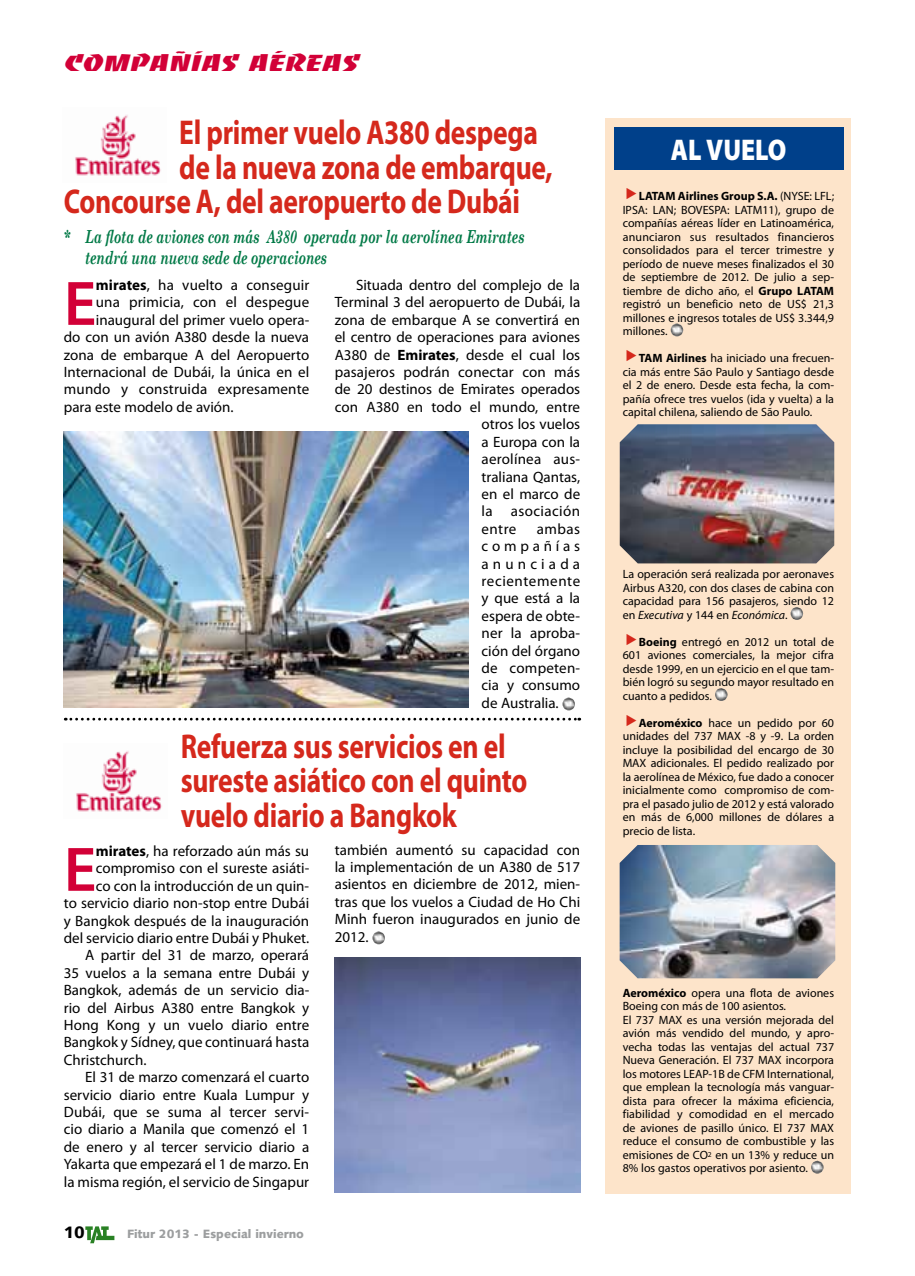
<style>
.page{position:relative;width:915px;height:1276px;background:#fff}
.page>*{position:absolute;margin:0;border:0;box-sizing:border-box;transform-origin:0 0}
.t1{font:600 63.3px "Myriad Pro";color:#d20037}
.t2{font:700 34.5px/34.5px "Myriad Pro";letter-spacing:-.01em;color:#d5281c;scale:.8 1}
.t3{font:900 30px "Myriad Pro";color:#fff;scale:.85 1}
.t4{font:22.5px "Baccarat Wide";letter-spacing:-.02em;color:#d20037}
.t5{font:italic 700 18px/21px "Century Schoolbook";letter-spacing:-.01em;color:#007946;scale:.7 1}
.t6{font:900 16.5px "Syntax";color:#000}
.t7{font:15px/17.4px "Myriad Pro";color:#000;text-align:justify}
.t8{font:15px "Myriad Pro";letter-spacing:.025em;color:#000}
.t9{font:12px/13.5px "Myriad Pro";color:#000;text-align:justify}
.t10{font:900 12px "Syntax";color:#9c9e9f}
.s1{font-weight:700}
.s2{font-style:italic}
</style>
<div class="page">
<svg style="left:85px;top:1226px;width:29px;height:17px"></svg>
<img style="left:75px;top:115px;width:86px;height:61px">
<svg style="left:372px;top:931px;width:13px;height:13px"></svg>
<svg style="left:65px;top:718px;width:514px;height:2px"></svg>
<div style="left:605px;top:118px;width:245px;height:1076px;background:#fde4ca"></div>
<img style="left:670px;top:323px;width:13px;height:14px">
<svg style="left:790px;top:607px;width:13px;height:13px"></svg>
<svg style="left:715px;top:688px;width:12px;height:13px"></svg>
<img style="left:811px;top:1160px;width:12px;height:14px">
<div style="left:613px;top:127px;width:230px;height:43px;background:#00408a"></div>
<img style="left:619px;top:845px;width:216px;height:133px">
<img style="left:619px;top:424px;width:215px;height:139px">
<img style="left:334px;top:957px;width:246px;height:235px">
<svg style="left:562px;top:697px;width:13px;height:13px"></svg>
<img style="left:76px;top:751px;width:86px;height:61px">
<img style="left:64px;top:431px;width:404px;height:277px">
<h3 class="t4" style="left:64px;top:50px;width:297px">COMPAÑÍAS AÉREAS</h3>
<h2 class="t2" style="left:179px;top:114px;width:449px">El primer vuelo A380 despega</h2>
<h2 class="t2" style="left:179px;top:148px;width:468px">de la nueva zona de embarque,</h2>
<h2 class="t2" style="left:64px;top:183px;width:571px">Concourse A, del aeropuerto de Dubái</h2>
<h3 class="t5" style="left:85px;top:225px;width:629px;text-indent:-21px">* La flota de aviones con más A380 operada por la aerolínea Emirates tendrá una nueva sede de operaciones</h3>
<h1 class="t1" style="left:64px;top:263px;width:34px">E</h1>
<p class="t7" style="left:96px;top:276px;width:215px"><span class="s1">mirates</span>, ha vuelto a conseguir</p>
<p class="t7" style="left:356px;top:276px;width:225px">Situada dentro del complejo de la</p>
<p class="t7" style="left:334px;top:293px;width:247px">Terminal 3 del aeropuerto de Dubái, la</p>
<p class="t7" style="left:334px;top:311px;width:247px">zona de embarque A se convertirá en</p>
<p class="t7" style="left:334px;top:328px;width:247px">el centro de operaciones para aviones</p>
<p class="t7" style="left:334px;top:346px;width:247px">A380 de <span class="s1">Emirates</span>, desde el cual los</p>
<p class="t7" style="left:334px;top:363px;width:247px">pasajeros podrán conectar con más</p>
<p class="t7" style="left:334px;top:380px;width:247px">de 20 destinos de Emirates operados</p>
<p class="t7" style="left:334px;top:398px;width:247px">con A380 en todo el mundo, entre</p>
<p class="t7" style="left:481px;top:415px;width:100px">otros los vuelos</p>
<p class="t7" style="left:481px;top:433px;width:100px">a Europa con la</p>
<p class="t7" style="left:481px;top:450px;width:100px">aerolínea aus-</p>
<p class="t7" style="left:481px;top:467px;width:100px">traliana Qantas,</p>
<p class="t7" style="left:481px;top:485px;width:100px">en el marco de</p>
<p class="t8" style="left:481px;top:502px;width:100px">la asociación</p>
<p class="t7" style="left:481px;top:520px;width:36px">entre</p>
<p class="t7" style="left:96px;top:293px;width:215px">una primicia, con el despegue</p>
<p class="t7" style="left:96px;top:311px;width:215px">inaugural del primer vuelo opera-</p>
<p class="t7" style="left:64px;top:328px;width:247px">do con un avión A380 desde la nueva</p>
<p class="t7" style="left:64px;top:346px;width:247px">zona de embarque A del Aeropuerto</p>
<p class="t7" style="left:64px;top:363px;width:247px">Internacional de Dubái, la única en el</p>
<p class="t7" style="left:64px;top:380px;width:247px">mundo y construida expresamente</p>
<p class="t7" style="left:64px;top:398px;width:171px">para este modelo de avión.</p>
<p class="t7" style="left:481px;top:520px;width:100px;text-indent:55px">ambas compañías anunciada recientemente y que está a la espera de obte&shy;ner la aproba&shy;ción del órgano de competen&shy;cia y consumo de Australia.</p>
<h2 class="t2" style="left:181px;top:728px;width:434px">Refuerza sus servicios en el sureste asiático con el quinto vuelo diario a Bangkok</h2>
<h1 class="t1" style="left:64px;top:829px;width:34px">E</h1>
<p class="t7" style="left:96px;top:842px;width:215px"><span class="s1">mirates</span>, ha reforzado aún más su</p>
<p class="t7" style="left:96px;top:859px;width:215px">compromiso con el sureste asiáti-</p>
<p class="t7" style="left:96px;top:877px;width:215px">co con la introducción de un quin-</p>
<p class="t7" style="left:64px;top:894px;width:247px">to servicio diario non-stop entre Dubái</p>
<p class="t7" style="left:64px;top:911px;width:247px">y Bangkok después de la inauguración</p>
<p class="t7" style="left:64px;top:929px;width:247px">del servicio diario entre Dubái y Phuket.</p>
<p class="t7" style="left:85px;top:946px;width:225px">A partir del 31 de marzo, operará</p>
<p class="t7" style="left:64px;top:964px;width:247px">35 vuelos a la semana entre Dubái y</p>
<p class="t7" style="left:64px;top:981px;width:247px">Bangkok, además de un servicio dia-</p>
<p class="t7" style="left:64px;top:998px;width:247px">rio del Airbus A380 entre Bangkok y</p>
<p class="t7" style="left:64px;top:1016px;width:247px">Hong Kong y un vuelo diario entre</p>
<p class="t7" style="left:64px;top:1033px;width:247px">Bangkok y Sídney, que continuará hasta</p>
<p class="t7" style="left:64px;top:1051px;width:84px">Christchurch.</p>
<p class="t7" style="left:85px;top:1068px;width:225px">El 31 de marzo comenzará el cuarto</p>
<p class="t7" style="left:64px;top:1085px;width:247px">servicio diario entre Kuala Lumpur y</p>
<p class="t7" style="left:64px;top:1103px;width:247px">Dubái, que se suma al tercer servi-</p>
<p class="t7" style="left:64px;top:1120px;width:247px">cio diario a Manila que comenzó el 1</p>
<p class="t7" style="left:64px;top:1138px;width:247px">de enero y al tercer servicio diario a</p>
<p class="t7" style="left:64px;top:1155px;width:247px">Yakarta que empezará el 1 de marzo. En</p>
<p class="t7" style="left:64px;top:1172px;width:247px">la misma región, el servicio de Singapur</p>
<h3 class="t6" style="left:64px;top:1222px;width:22px">10</h3>
<p class="t10" style="left:127px;top:1227px;width:178px">Fitur 2013 - Especial invierno</p>
<p class="t7" style="left:334px;top:840px;width:247px">también aumentó su capacidad con la implementación de un A380 de 517 asientos en diciembre de 2012, mien&shy;tras que los vuelos a Ciudad de Ho Chi Minh fueron inaugurados en junio de 2012.</p>
<h3 class="t3" style="left:670px;top:130px;width:137px">AL VUELO</h3>
<p class="t9" style="left:622px;top:189px;width:213px;text-indent:16px"><span class="s1">LATAM Airlines Group S.A.</span> (NYSE: LFL; IPSA: LAN; BOVESPA: LATM11), grupo de compañías aéreas líder en Latinoamérica, anunciaron sus resultados financieros consolidados para el tercer trimestre y período de nueve meses finalizados el 30 de septiembre de 2012. De julio a sep&shy;tiembre de dicho año, el <span class="s1">Grupo LATAM </span>registró un beneficio neto de US$ 21,3 millones e ingresos totales de US$ 3.344,9 millones.</p>
<p class="t9" style="left:622px;top:351px;width:213px;text-indent:16px"><span class="s1">TAM Airlines</span> ha iniciado una frecuen&shy;cia más entre São Paulo y Santiago desde el 2 de enero. Desde esta fecha, la com&shy;pañía ofrece tres vuelos (ida y vuelta) a la capital chilena, saliendo de São Paulo.</p>
<p class="t9" style="left:622px;top:567px;width:213px">La operación será realizada por aeronaves Airbus A320, con dos clases de cabina con capacidad para 156 pasajeros, siendo 12 en <span class="s2">Executiva</span> y 144 en <span class="s2">Económica</span>.</p>
<p class="t9" style="left:622px;top:635px;width:213px;text-indent:16px"><span class="s1">Boeing</span> entregó en 2012 un total de 601 aviones comerciales, la mejor cifra desde 1999, en un ejercicio en el que tam&shy;bién logró su segundo mayor resultado en cuanto a pedidos.</p>
<p class="t9" style="left:622px;top:716px;width:213px;text-indent:16px"><span class="s1">Aeroméxico</span> hace un pedido por 60 unidades del 737 MAX -8 y -9. La orden incluye la posibilidad del encargo de 30<br>MAX adicionales. El pedido realizado por la aerolínea de México, fue dado a conocer inicialmente como compromiso de com&shy;pra el pasado julio de 2012 y está valorado en más de 6,000 millones de dólares a precio de lista.</p>
<p class="t9" style="left:622px;top:986px;width:213px;text-align:left"><span class="s1">Aeroméxico</span> opera una flota de aviones Boeing con más de 100 asientos.<br>El 737 MAX es una versión mejorada del avión más vendido del mundo, y apro&shy;vecha todas las ventajas del actual 737<br>Nueva Generación. El 737 MAX incorpora los motores LEAP-1B de CFM International, que emplean la tecnología más vanguar&shy;dista para ofrecer la máxima eficiencia, fiabilidad y comodidad en el mercado de aviones de pasillo único. El 737 MAX reduce el consumo de combustible y las emisiones de CO<sup>2</sup> en un 13% y reduce un 8% los gastos operativos por asiento.</p>
</div>
